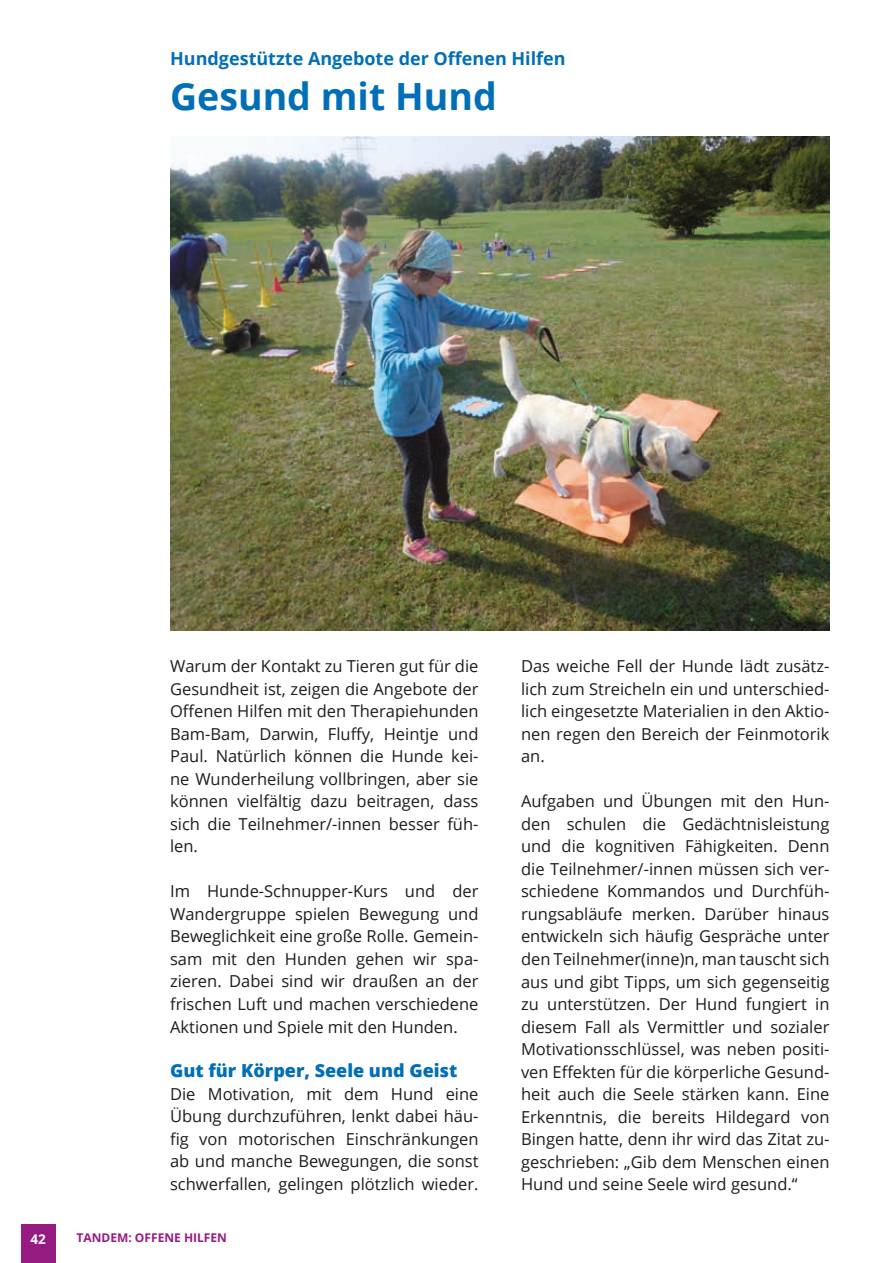
<style>
.page{position:relative;width:893px;height:1263px;background:#fff}
.page>*{position:absolute;margin:0;border:0;box-sizing:border-box;transform-origin:0 0}
.t1{font:700 37.5px "Open Sans";color:#006fb7}
.t2{font:700 18px "Open Sans";color:#006fb7}
.t3{font:800 18px "Open Sans";color:#006fb7}
.t4{font:16.5px/22.5px "Open Sans";color:#1d1d1b;text-align:justify}
.t5{font:700 13.5px "Open Sans";color:#fff}
.t6{font:700 12px "Open Sans";color:#961b81}
</style>
<div class="page">
<div style="left:21px;top:1225px;width:34px;height:38px;background:#961b81"></div>
<img style="left:170px;top:136px;width:659px;height:495px">
<p class="t2" style="left:170px;top:46px;width:397px">Hundgestützte Angebote der Offenen Hilfen</p>
<h1 class="t1" style="left:170px;top:70px;width:328px">Gesund mit Hund</h1>
<p class="t4" style="left:170px;top:655px;width:310px">Warum der Kontakt zu Tieren gut für die Gesundheit ist, zeigen die Angebote der Offenen Hilfen mit den Therapiehunden Bam-Bam, Darwin, Fluffy, Heintje und Paul. Natürlich können die Hunde kei&shy;ne Wunderheilung vollbringen, aber sie können vielfältig dazu beitragen, dass sich die Teilnehmer/-innen besser füh&shy;len.</p>
<p class="t4" style="left:170px;top:880px;width:310px">Im Hunde-Schnupper-Kurs und der Wandergruppe spielen Bewegung und Beweglichkeit eine große Rolle. Gemein&shy;sam mit den Hunden gehen wir spa&shy;zieren. Dabei sind wir draußen an der frischen Luft und machen verschiedene Aktionen und Spiele mit den Hunden.</p>
<p class="t3" style="left:170px;top:1057px;width:289px">Gut für Körper, Seele und Geist</p>
<p class="t4" style="left:170px;top:1082px;width:310px">Die Motivation, mit dem Hund eine Übung durchzuführen, lenkt dabei häu&shy;fig von motorischen Einschränkungen ab und manche Bewegungen, die sonst schwerfallen, gelingen plötzlich wieder.</p>
<p class="t5" style="left:31px;top:1229px;width:17px">42</p>
<p class="t6" style="left:77px;top:1229px;width:152px">TANDEM: OFFENE HILFEN</p>
<p class="t4" style="left:521px;top:655px;width:310px">Das weiche Fell der Hunde lädt zusätz&shy;lich zum Streicheln ein und unterschied&shy;lich eingesetzte Materialien in den Aktio&shy;nen regen den Bereich der Feinmotorik an.</p>
<p class="t4" style="left:521px;top:790px;width:310px">Aufgaben und Übungen mit den Hun&shy;den schulen die Gedächtnisleistung und die kognitiven Fähigkeiten. Denn die Teilnehmer/-innen müssen sich ver&shy;schiedene Kommandos und Durchfüh&shy;rungsabläufe merken. Darüber hinaus entwickeln sich häufig Gespräche unter den Teilnehmer(inne)n, man tauscht sich aus und gibt Tipps, um sich gegenseitig zu unterstützen. Der Hund fungiert in diesem Fall als Vermittler und sozialer Motivationsschlüssel, was neben positi&shy;ven Effekten für die körperliche Gesund&shy;heit auch die Seele stärken kann. Eine Erkenntnis, die bereits Hildegard von Bingen hatte, denn ihr wird das Zitat zu&shy;geschrieben: „Gib dem Menschen einen Hund und seine Seele wird gesund.“</p>
</div>
